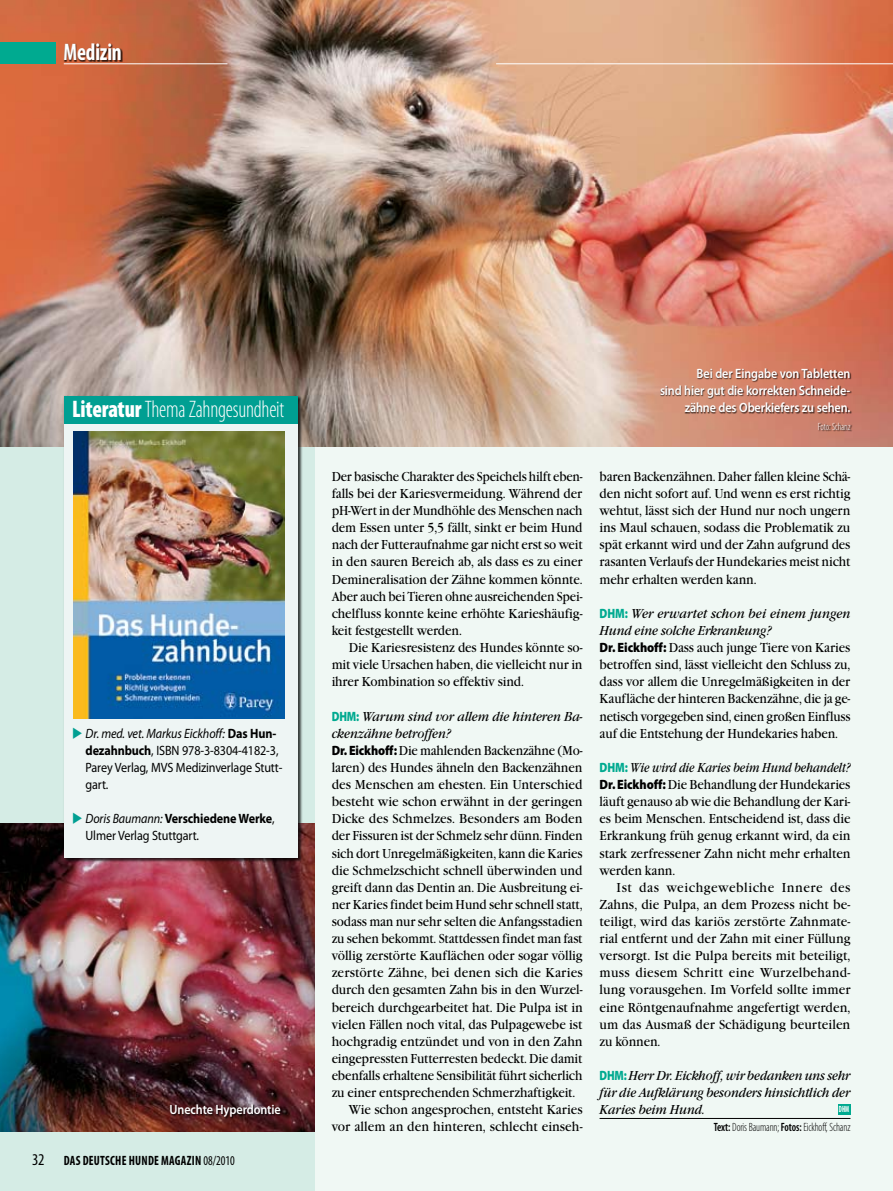
<style>
.page{position:relative;width:893px;height:1191px;background:#f0f8f4}
.page>*{position:absolute;margin:0;border:0;box-sizing:border-box;transform-origin:0 0}
.t1{font:300 condensed 24px "Myriad Pro";letter-spacing:-.01em;color:#fff;scale:.9 1}
.t2{font:700 condensed 24px "Myriad Pro";color:#fff;scale:.9 1}
.t3{font:13.5px/17.1px "Garamond Itc T";letter-spacing:-.01em;color:#000;text-align:justify;scale:.9 1}
.t4{font:13.5px/17.1px "Garamond Itc T";letter-spacing:-.01em;color:#000;text-align:justify;scale:.92 1}
.t5{font:13.5px/17.1px "Garamond Itc T";letter-spacing:-.01em;color:#000;text-align:justify;scale:.89 1}
.t6{font:13.5px/17.1px "Garamond Itc T";letter-spacing:-.01em;color:#000;text-align:justify;scale:.88 1}
.t7{font:13.5px "Garamond Itc T";letter-spacing:-.01em;color:#000;scale:.91 1}
.t8{font:13.5px/17.1px "Myriad Pro";letter-spacing:-.01em;color:#000;scale:.9 1}
.t9{font:600 13.5px/17.1px "Myriad Pro";letter-spacing:-.01em;color:#fff;text-align:right;scale:.9 1}
.t10{font:italic 13.5px/17.1px "Garamond Itc T";letter-spacing:-.01em;color:#000;text-align:justify;scale:.89 1}
.t11{font:italic 13.5px "Garamond Itc T";letter-spacing:-.01em;color:#000;scale:.9 1}
.t12{font:13.5px "Garamond Itc T";letter-spacing:.01em;color:#000;scale:.92 1}
.t13{font:700 condensed 13.5px "Myriad Pro";letter-spacing:.02em;color:#000;scale:.9 1}
.t14{font:300 condensed 12px "Myriad Pro";letter-spacing:-.01em;color:#000;scale:.9 1}
.t15{font:300 condensed 10.5px "Myriad Pro";letter-spacing:-.01em;color:#fff;scale:.9 1}
.t16{font:700 condensed 9px "Myriad Pro";color:#fff;scale:.7 1}
.s1{font-weight:900}
.s2{color:#009f92}
.s3{font-style:italic}
.s4{font-weight:700}
.s5{font-weight:400;font-size:16.5px}
.s6{font-weight:400}
.s7{font-family:"Myriad Pro";font-weight:900;font-style:normal;color:#00aa90}
.s8{font-family:"Myriad Pro";font-weight:900}
.s9{font-family:"Myriad Pro";font-weight:900;color:#00aa90}
.s10{font-weight:600}
</style>
<div class="page">
<div style="left:0;top:0;width:315px;height:1191px;background:#d5ece5"></div>
<img style="left:0;top:0;width:893px;height:446px">
<hr style="left:600px;top:1118px;width:250px;height:1px;background:#000">
<div style="left:838px;top:1103px;width:12px;height:11px;background:#00aa90"></div>
<div style="left:64px;top:44px;width:59px;height:18px;background:#000;opacity:.75"></div>
<hr style="left:64px;top:63px;width:163px;height:1px;background:#fff">
<div style="left:0;top:43px;width:55px;height:21px;background:#00aa90"></div>
<img style="left:0;top:823px;width:315px;height:308px">
<div style="left:170px;top:1104px;width:112px;height:15px;background:#000;opacity:.75"></div>
<div style="left:62px;top:394px;width:241px;height:469px;background:#000;opacity:.75"></div>
<div style="left:64px;top:396px;width:234px;height:461px;background:#eef5f4"></div>
<div style="left:64px;top:396px;width:234px;height:27px;background:#009f92"></div>
<img style="left:74px;top:432px;width:210px;height:286px">
<hr style="left:496px;top:63px;width:397px;height:1px;background:#fff">
<div style="left:660px;top:368px;width:193px;height:63px;background:#000;opacity:.75"></div>
<h1 class="t2" style="left:64px;top:37px;width:66px">MEDIZIN</h1>
<h1 class="t1" style="left:72px;top:395px;width:237px"><span class="s1">Literatur</span> Thema Zahngesundheit</h1>
<p class="t8" style="left:86px;top:724px;width:220px;text-indent:-13px"><span class="s2">◆</span> <span class="s3">Dr. med. vet. Markus Eickhoff:</span> <span class="s4">Das Hun&shy;dezahnbuch</span>, ISBN 978-3-8304-4182-3,<br>Parey Verlag, MVS Medizinverlage Stutt&shy;gart.</p>
<p class="t8" style="left:86px;top:810px;width:212px;text-indent:-13px"><span class="s2">◆</span> <span class="s3">Doris Baumann:</span> <span class="s4">Verschiedene Werke</span>,<br>Ulmer Verlag Stuttgart.</p>
<p class="t9" style="left:170px;top:1100px;width:125px">Unechte Hyperdontie</p>
<p class="t13" style="left:32px;top:1152px;width:227px"><span class="s5">32</span> DAS DEUTSCHE HUNDE MAGAZIN <span class="s6">08/2010</span></p>
<p class="t9" style="left:660px;top:365px;width:213px">Bei der Eingabe von Tabletten<br>sind hier gut die korrekten Schneide&shy;zähne des Oberkiefers zu sehen.</p>
<p class="t15" style="left:818px;top:420px;width:38px">Foto: Schanz</p>
<p class="t6" style="left:332px;top:468px;width:287px">Der basische Charakter des Speichels hilft eben&shy;falls bei der Kariesvermeidung. Während der pH-Wert in der Mundhöhle des Menschen nach dem Essen unter 5,5 fällt, sinkt er beim Hund nach der Futteraufnahme gar nicht erst so weit in den sauren Bereich ab, als dass es zu einer Demineralisation der Zähne kommen könnte.<br>Aber auch bei Tieren ohne ausreichenden Spei&shy;chelfluss konnte keine erhöhte Karieshäufig&shy;keit festgestellt werden.</p>
<p class="t3" style="left:332px;top:639px;width:280px;text-indent:17px">Die Kariesresistenz des Hundes könnte so&shy;mit viele Ursachen haben, die vielleicht nur in ihrer Kombination so effektiv sind.</p>
<p class="t11" style="left:332px;top:708px;width:280px"><span class="s7">DHM:</span> Warum sind vor allem die hinteren Ba-</p>
<p class="t11" style="left:332px;top:725px;width:134px">ckenzähne betroffen?</p>
<p class="t5" style="left:332px;top:741px;width:283px"><span class="s8">Dr. Eickhoff:</span> Die mahlenden Backenzähne (Mo-</p>
<p class="t3" style="left:332px;top:759px;width:280px">laren) des Hundes ähneln den Backenzähnen</p>
<p class="t4" style="left:332px;top:776px;width:274px">des Menschen am ehesten. Ein Unterschied</p>
<p class="t4" style="left:332px;top:793px;width:274px">besteht wie schon erwähnt in der geringen</p>
<p class="t4" style="left:332px;top:810px;width:274px">Dicke des Schmelzes. Besonders am Boden</p>
<p class="t5" style="left:332px;top:827px;width:284px">der Fissuren ist der Schmelz sehr dünn. Finden</p>
<p class="t5" style="left:332px;top:844px;width:283px">sich dort Unregelmäßigkeiten, kann die Karies</p>
<p class="t7" style="left:332px;top:862px;width:277px">die Schmelzschicht schnell überwinden und</p>
<p class="t3" style="left:332px;top:878px;width:280px">greift dann das Dentin an. Die Ausbreitung ei-</p>
<p class="t3" style="left:332px;top:896px;width:280px">ner Karies findet beim Hund sehr schnell statt,</p>
<p class="t3" style="left:332px;top:913px;width:280px">sodass man nur sehr selten die Anfangsstadien</p>
<p class="t5" style="left:332px;top:930px;width:283px">zu sehen bekommt. Stattdessen findet man fast</p>
<p class="t7" style="left:332px;top:948px;width:277px">völlig zerstörte Kauflächen oder sogar völlig</p>
<p class="t12" style="left:332px;top:965px;width:274px">zerstörte Zähne, bei denen sich die Karies</p>
<p class="t3" style="left:332px;top:981px;width:280px">durch den gesamten Zahn bis in den Wurzel-</p>
<p class="t7" style="left:332px;top:999px;width:277px">bereich durchgearbeitet hat. Die Pulpa ist in</p>
<p class="t7" style="left:332px;top:1016px;width:277px">vielen Fällen noch vital, das Pulpagewebe ist</p>
<p class="t4" style="left:332px;top:1032px;width:274px">hochgradig entzündet und von in den Zahn</p>
<p class="t3" style="left:332px;top:1050px;width:280px">eingepressten Futterresten bedeckt. Die damit</p>
<p class="t5" style="left:332px;top:1067px;width:283px">ebenfalls erhaltene Sensibilität führt sicherlich</p>
<p class="t3" style="left:332px;top:1084px;width:272px">zu einer entsprechenden Schmerzhaftigkeit.</p>
<p class="t7" style="left:349px;top:1102px;width:259px">Wie schon angesprochen, entsteht Karies</p>
<p class="t4" style="left:332px;top:1118px;width:274px">vor allem an den hinteren, schlecht einseh-</p>
<p class="t5" style="left:600px;top:468px;width:283px">baren Backenzähnen. Daher fallen kleine Schä&shy;den nicht sofort auf. Und wenn es erst richtig wehtut, lässt sich der Hund nur noch ungern ins Maul schauen, sodass die Problematik zu spät erkannt wird und der Zahn aufgrund des rasanten Verlaufs der Hundekaries meist nicht mehr erhalten werden kann.</p>
<p class="t3" style="left:600px;top:605px;width:280px;text-align:left"><span class="s9">DHM:</span> <span class="s3">Wer erwartet schon bei einem jungen Hund eine solche Erkrankung?<br></span><span class="s8">Dr. Eickhoff:</span> Dass auch junge Tiere von Karies betroffen sind, lässt vielleicht den Schluss zu, dass vor allem die Unregelmäßigkeiten in der Kaufläche der hinteren Backenzähne, die ja ge&shy;netisch vorgegeben sind, einen großen Einfluss auf die Entstehung der Hundekaries haben.</p>
<p class="t3" style="left:600px;top:759px;width:280px"><span class="s9">DHM:</span> <span class="s3">Wie wird die Karies beim Hund be-handelt?<br></span><span class="s8">Dr. Eickhoff:</span> Die Behandlung der Hundekaries läuft genauso ab wie die Behandlung der Kari&shy;es beim Menschen. Entscheidend ist, dass die Erkrankung früh genug erkannt wird, da ein stark zerfressener Zahn nicht mehr erhalten werden kann.</p>
<p class="t4" style="left:600px;top:878px;width:274px;text-indent:17px">Ist das weichgewebliche Innere des Zahns, die Pulpa, an dem Prozess nicht be&shy;teiligt, wird das kariös zerstörte Zahnmate&shy;rial entfernt und der Zahn mit einer Füllung versorgt. Ist die Pulpa bereits mit beteiligt, muss diesem Schritt eine Wurzelbehand&shy;lung vorausgehen. Im Vorfeld sollte immer eine Röntgenaufnahme angefertigt werden, um das Ausmaß der Schädigung beurteilen zu können.</p>
<p class="t10" style="left:600px;top:1067px;width:283px"><span class="s7">DHM:</span> Herr Dr. Eickhoff, wir bedanken uns sehr für die Aufklärung besonders hinsichtlich der Karies beim Hund.</p>
<p class="t16" style="left:839px;top:1103px;width:16px">DHM</p>
<p class="t14" style="left:714px;top:1120px;width:153px"><span class="s10">Text:</span> Doris Baumann; <span class="s10">Fotos:</span> Eickhoff, Schanz</p>
</div>
